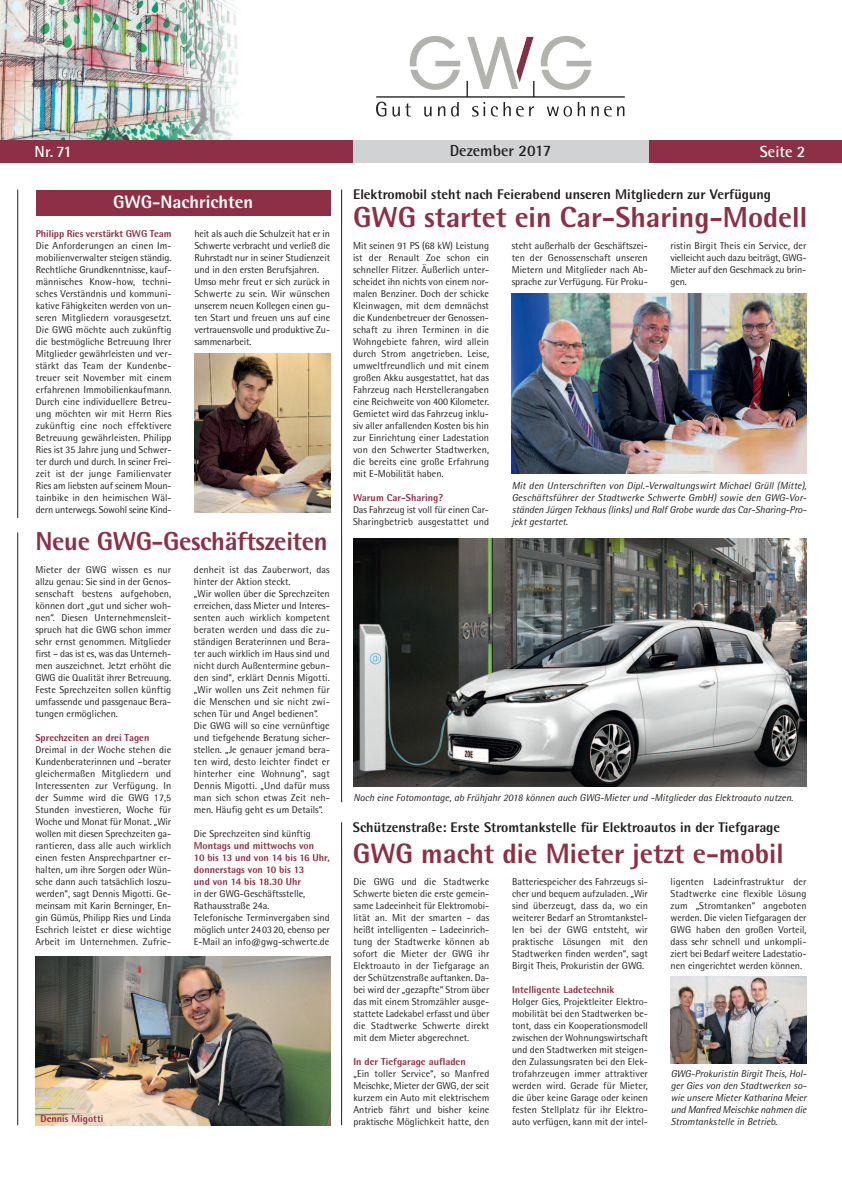
<style>
.page{position:relative;width:842px;height:1191px;background:#fff}
.page>*{position:absolute;margin:0;border:0;box-sizing:border-box;transform-origin:0 0}
.t1{font:800 29px "Rotis Semi Sans";color:#8d2f45}
.t2{font:800 28px "Rotis Semi Sans";color:#8d2f45}
.t3{font:800 26px "Rotis Semi Sans";letter-spacing:-.015em;color:#8d2f45}
.t4{font:800 18px "Rotis Semi Sans";color:#fff}
.t5{font:700 16px "Rotis Semi Sans";color:#231f20}
.t6{font:700 16px "Rotis Semi Sans";color:#fff}
.t7{font:800 14px "Rotis Semi Sans";color:#231f20}
.t8{font:10px/12px "Rotis Semi Sans";color:#231f20;text-align:justify}
.t9{font:italic 10px/12px "Rotis Semi Sans";color:#231f20}
.t10{font:800 10px/12px "Rotis Semi Sans";color:#8d2f45}
</style>
<div class="page">
<img style="left:0;top:0;width:238px;height:140px">
<div style="left:0;top:140px;width:842px;height:23px;background:#8d2f45"></div>
<div style="left:353px;top:140px;width:295px;height:23px;background:#d1d2d4"></div>
<svg style="left:376px;top:36px;width:249px;height:80px"></svg>
<hr style="left:17px;top:189px;width:1px;height:329px;background:#231f20">
<hr style="left:17px;top:532px;width:1px;height:593px;background:#231f20">
<hr style="left:341px;top:822px;width:1px;height:303px;background:#231f20">
<img style="left:194px;top:354px;width:136px;height:159px">
<div style="left:36px;top:190px;width:295px;height:26px;background:#8d2f45"></div>
<img style="left:512px;top:294px;width:294px;height:180px">
<img style="left:36px;top:956px;width:294px;height:169px">
<img style="left:353px;top:539px;width:453px;height:248px">
<img style="left:671px;top:976px;width:135px;height:87px">
<hr style="left:341px;top:189px;width:1px;height:613px;background:#231f20">
<h3 class="t6" style="left:35px;top:146px;width:39px">Nr. 71</h3>
<h3 class="t5" style="left:450px;top:145px;width:103px">Dezember 2017</h3>
<h3 class="t6" style="left:760px;top:146px;width:47px">Seite 2</h3>
<h3 class="t7" style="left:353px;top:190px;width:419px">Elektromobil steht nach Feierabend unseren Mitgliedern zur Verfügung</h3>
<h1 class="t1" style="left:353px;top:207px;width:456px">GWG startet ein Car-Sharing-Modell</h1>
<h3 class="t4" style="left:113px;top:195px;width:142px">GWG-Nachrichten</h3>
<p class="t10" style="left:36px;top:228px;width:137px">Philipp Ries verstärkt GWG Team</p>
<p class="t8" style="left:36px;top:240px;width:138px">Die Anforderungen an einen Im&shy;mobilienverwalter steigen ständig.<br>Rechtliche Grundkenntnisse, kauf&shy;männisches Know-how, techni&shy;sches Verständnis und kommuni&shy;kative Fähigkeiten werden von un&shy;seren Mitgliedern vorausgesetzt.<br>Die GWG möchte auch zukünftig die bestmögliche Betreuung Ihrer Mitglieder gewährleisten und ver&shy;stärkt das Team der Kundenbe&shy;treuer seit November mit einem erfahrenen Immobilienkaufmann.<br>Durch eine individuellere Betreu&shy;ung möchten wir mit Herrn Ries zukünftig eine noch effektivere Betreuung gewährleisten. Philipp Ries ist 35 Jahre jung und Schwer&shy;ter durch und durch. In seiner Frei&shy;zeit ist der junge Familienvater Ries am liebsten auf seinem Moun&shy;tainbike in den heimischen Wäl&shy;dern unterwegs. Sowohl seine Kind-</p>
<p class="t8" style="left:194px;top:228px;width:137px;text-align:left">heit als auch die Schulzeit hat er in<br>Schwerte verbracht und verließ die<br>Ruhrstadt nur in seiner Studienzeit und in den ersten Berufsjahren.<br>Umso mehr freut er sich zurück in<br>Schwerte zu sein. Wir wünschen unserem neuen Kollegen einen gu&shy;ten Start und freuen uns auf eine vertrauensvolle und produktive Zu&shy;sammenarbeit.</p>
<p class="t8" style="left:353px;top:240px;width:138px">Mit seinen 91 PS (68 kW) Leistung ist der Renault Zoe schon ein schneller Flitzer. Äußerlich unter&shy;scheidet ihn nichts von einem nor&shy;malen Benziner. Doch der schicke Kleinwagen, mit dem demnächst die Kundenbetreuer der Genossen&shy;schaft zu ihren Terminen in die Wohngebiete fahren, wird allein durch Strom angetrieben. Leise, umweltfreundlich und mit einem großen Akku ausgestattet, hat das Fahrzeug nach Herstellerangaben eine Reichweite von 400 Kilometer.<br>Gemietet wird das Fahrzeug inklu&shy;siv aller anfallenden Kosten bis hin zur Einrichtung einer Ladestation von den Schwerter Stadtwerken, die bereits eine große Erfahrung mit E-Mobilität haben.</p>
<p class="t10" style="left:353px;top:492px;width:91px">Warum Car-Sharing?</p>
<p class="t8" style="left:353px;top:504px;width:138px">Das Fahrzeug ist voll für einen Car-<br>Sharingbetrieb ausgestattet und</p>
<p class="t8" style="left:512px;top:240px;width:138px">steht außerhalb der Geschäftszei&shy;ten der Genossenschaft unseren Mietern und Mitglieder nach Ab&shy;sprache zur Verfügung. Für Proku-</p>
<p class="t8" style="left:670px;top:240px;width:137px">ristin Birgit Theis ein Service, der vielleicht auch dazu beiträgt, GWG-Mieter auf den Geschmack zu brin&shy;gen.</p>
<p class="t9" style="left:512px;top:480px;width:296px">Mit den Unterschriften von Dipl.-Verwaltungswirt Michael Grüll (Mitte), Geschäftsführer der Stadtwerke Schwerte GmbH) sowie den GWG-Vor&shy;ständen Jürgen Tekhaus (links) und Ralf Grobe wurde das Car-Sharing-Pro&shy;jekt gestartet.</p>
<h3 class="t3" style="left:35px;top:532px;width:294px">Neue GWG-Geschäftszeiten</h3>
<p class="t8" style="left:35px;top:564px;width:137px">Mieter der GWG wissen es nur allzu genau: Sie sind in der Genos&shy;senschaft bestens aufgehoben, können dort „gut und sicher woh&shy;nen“. Diesen Unternehmensleit&shy;spruch hat die GWG schon immer sehr ernst genommen. Mitglieder first – das ist es, was das Unterneh&shy;men auszeichnet. Jetzt erhöht die GWG die Qualität ihrer Betreuung.<br>Feste Sprechzeiten sollen künftig umfassende und passgenaue Bera&shy;tungen ermöglichen.</p>
<p class="t10" style="left:35px;top:732px;width:116px">Sprechzeiten an drei Tagen</p>
<p class="t8" style="left:35px;top:744px;width:137px">Dreimal in der Woche stehen die Kundenberaterinnen und –berater gleichermaßen Mitgliedern und Interessenten zur Verfügung. In der Summe wird die GWG 17,5<br>Stunden investieren, Woche für Woche und Monat für Monat. „Wir wollen mit diesen Sprechzeiten ga&shy;rantieren, dass alle auch wirklich einen festen Ansprechpartner er&shy;halten, um ihre Sorgen oder Wün&shy;sche dann auch tatsächlich loszu&shy;werden“, sagt Dennis Migotti. Ge&shy;meinsam mit Karin Berninger, En&shy;gin Gümüs, Philipp Ries und Linda Eschrich leistet er diese wichtige Arbeit im Unternehmen. Zufrie-</p>
<p class="t8" style="left:194px;top:564px;width:138px;text-align:left">denheit ist das Zauberwort, das hinter der Aktion steckt.<br>„Wir wollen über die Sprechzeiten erreichen, dass Mieter und Interes&shy;senten auch wirklich kompetent beraten werden und dass die zu&shy;ständigen Beraterinnen und Bera&shy;ter auch wirklich im Haus sind und nicht durch Außentermine gebun&shy;den sind“, erklärt Dennis Migotti. „Wir wollen uns Zeit nehmen für die Menschen und sie nicht zwi&shy;schen Tür und Angel bedienen“.<br>Die GWG will so eine vernünftige und tiefgehende Beratung sicher&shy;stellen. „Je genauer jemand bera&shy;ten wird, desto leichter findet er hinterher eine Wohnung“, sagt<br>Dennis Migotti. „Und dafür muss man sich schon etwas Zeit neh&shy;men. Häufig geht es um Details“.</p>
<p class="t8" style="left:194px;top:828px;width:118px">Die Sprechzeiten sind künftig</p>
<p class="t10" style="left:194px;top:840px;width:137px">Montags und mittwochs von<br>10 bis 13 und von 14 bis 16 Uhr, donnerstags von 10 bis 13<br>und von 14 bis 18.30 Uhr</p>
<p class="t8" style="left:194px;top:888px;width:137px;text-align:left">in der GWG-Geschäftsstelle,<br>Rathausstraße 24a.<br>Telefonische Terminvergaben sind möglich unter 240320, ebenso per<br>E-Mail an info@gwg-schwerte.de</p>
<p class="t10" style="left:41px;top:1113px;width:64px">Dennis Migotti</p>
<p class="t9" style="left:353px;top:792px;width:441px">Noch eine Fotomontage, ab Frühjahr 2018 können auch GWG-Mieter und -Mitglieder das Elektroauto nutzen.</p>
<h3 class="t7" style="left:353px;top:822px;width:429px">Schützenstraße: Erste Stromtankstelle für Elektroautos in der Tiefgarage</h3>
<h2 class="t2" style="left:353px;top:843px;width:432px">GWG macht die Mieter jetzt e-mobil</h2>
<p class="t8" style="left:353px;top:876px;width:137px">Die GWG und die Stadtwerke Schwerte bieten die erste gemein&shy;same Ladeeinheit für Elektromobi&shy;lität an. Mit der smarten - das heißt intelligenten – Ladeeinrich&shy;tung der Stadtwerke können ab sofort die Mieter der GWG ihr Elektroauto in der Tiefgarage an der Schützenstraße auftanken. Da&shy;bei wird der „gezapfte“ Strom über das mit einem Stromzähler ausge&shy;stattete Ladekabel erfasst und über die Stadtwerke Schwerte direkt mit dem Mieter abgerechnet.</p>
<p class="t10" style="left:353px;top:1056px;width:114px">In der Tiefgarage aufladen</p>
<p class="t8" style="left:353px;top:1068px;width:137px">„Ein toller Service“, so Manfred Meischke, Mieter der GWG, der seit kurzem ein Auto mit elektrischem Antrieb fährt und bisher keine praktische Möglichkeit hatte, den</p>
<p class="t8" style="left:512px;top:876px;width:137px">Batteriespeicher des Fahrzeugs si&shy;cher und bequem aufzuladen. „Wir sind überzeugt, dass da, wo ein weiterer Bedarf an Stromtankstel&shy;len bei der GWG entsteht, wir praktische Lösungen mit den Stadtwerken finden werden“, sagt Birgit Theis, Prokuristin der GWG.</p>
<p class="t10" style="left:512px;top:984px;width:104px">Intelligente Ladetechnik</p>
<p class="t8" style="left:512px;top:996px;width:137px">Holger Gies, Projektleiter Elektro&shy;mobilität bei den Stadtwerken be&shy;tont, dass ein Kooperationsmodell zwischen der Wohnungswirtschaft und den Stadtwerken mit steigen&shy;den Zulassungsraten bei den Elek&shy;trofahrzeugen immer attraktiver werden wird. Gerade für Mieter, die über keine Garage oder keinen festen Stellplatz für ihr Elektro&shy;auto verfügen, kann mit der intel-</p>
<p class="t8" style="left:671px;top:876px;width:137px">ligenten Ladeinfrastruktur der Stadtwerke eine flexible Lösung zum „Stromtanken“ angeboten werden. Die vielen Tiefgaragen der GWG haben den großen Vorteil, dass sehr schnell und unkompli&shy;ziert bei Bedarf weitere Ladestatio&shy;nen eingerichtet werden können.</p>
<p class="t9" style="left:671px;top:1068px;width:137px">GWG-Prokuristin Birgit Theis, Hol&shy;ger Gies von den Stadtwerken so&shy;wie unsere Mieter Katharina Meier und Manfred Meischke nahmen die<br>Stromtankstelle in Betrieb.</p>
</div>
